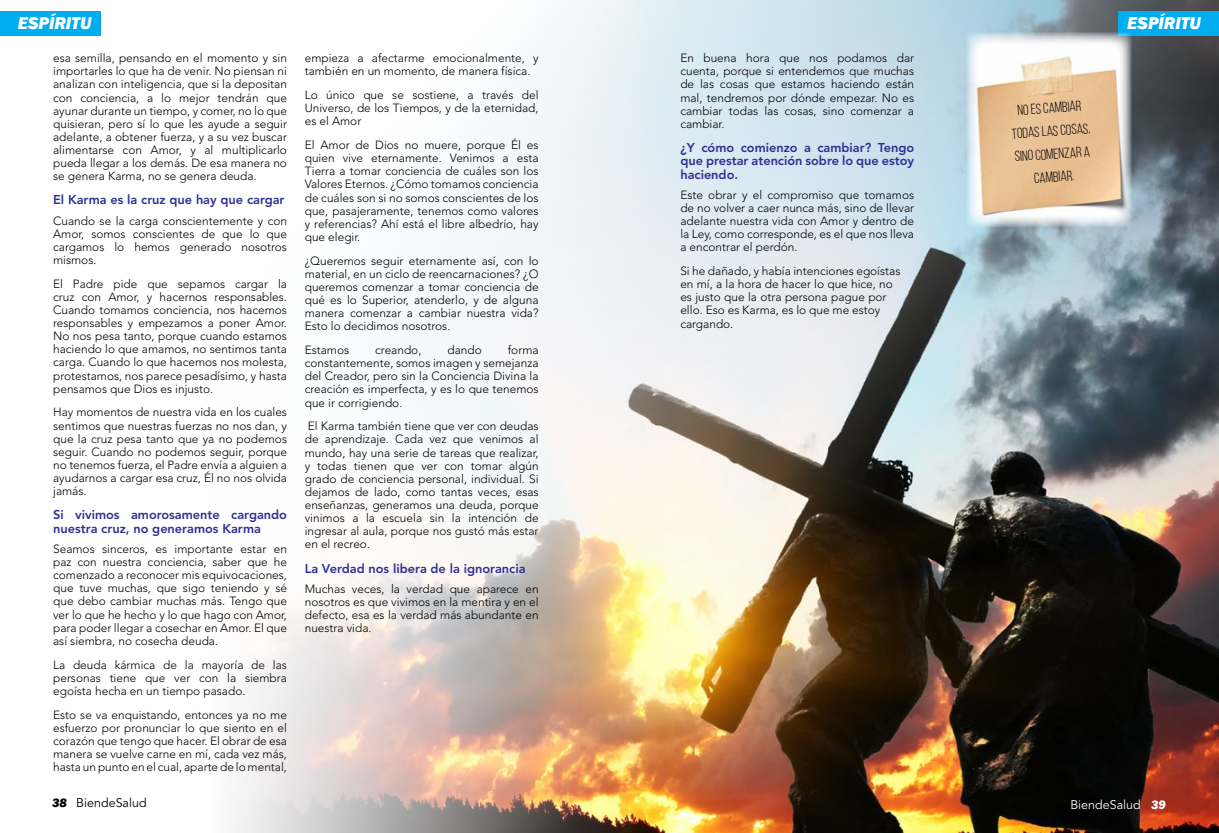
<style>
.page{position:relative;width:1219px;height:833px;background:#fff}
.page>*{position:absolute;margin:0;border:0;box-sizing:border-box;transform-origin:0 0}
.t1{font:italic 800 17.5px "Franklin Gothic";color:#fff}
.t2{font:14.38px/23px "Bebas Neue";color:#000;text-align:center}
.t3{font:800 12.75px/13.4px "Avenir LT Std";color:#2e3092}
.t4{font:12.5px "Avenir LT Std";color:#000}
.t5{font:12.5px "Avenir LT Std";color:#fff}
.t6{font:300 11.88px/13.1px "Avenir LT Std";color:#000;text-align:justify}
.s1{font-family:"Franklin Gothic";font-weight:800;font-style:italic}
</style>
<div class="page">
<img style="left:234px;top:0;width:985px;height:833px">
<div style="left:0;top:11px;width:101px;height:24px;background:#00aeef"></div>
<div style="left:1119px;top:11px;width:100px;height:24px;background:#00aeef"></div>
<img style="left:966px;top:32px;width:165px;height:195px">
<h1 class="t1" style="left:18px;top:13px;width:75px">ESPÍRITU</h1>
<h1 class="t1" style="left:1127px;top:13px;width:75px">ESPÍRITU</h1>
<p class="t6" style="left:53px;top:52px;width:235px">esa semilla, pensando en el momento y sin importarles lo que ha de venir. No piensan ni analizan con inteligencia, que si la depositan con conciencia, a lo mejor tendrán que ayunar durante un tiempo, y comer, no lo que quisieran, pero sí lo que les ayude a seguir adelante, a obtener fuerza, y a su vez buscar alimentarse con Amor, y al multiplicarlo pueda llegar a los demás. De esa manera no se genera Karma, no se genera deuda.</p>
<p class="t3" style="left:53px;top:193px;width:233px">El Karma es la cruz que hay que cargar</p>
<p class="t6" style="left:53px;top:214px;width:235px">Cuando se la carga conscientemente y con Amor, somos conscientes de que lo que cargamos lo hemos generado nosotros mismos.</p>
<p class="t6" style="left:53px;top:277px;width:235px">El Padre pide que sepamos cargar la cruz con Amor, y hacernos responsables.<br>Cuando tomamos conciencia, nos hacemos responsables y empezamos a poner Amor.<br>No nos pesa tanto, porque cuando estamos haciendo lo que amamos, no sentimos tanta carga. Cuando lo que hacemos nos molesta, protestamos, nos parece pesadísimo, y hasta pensamos que Dios es injusto.</p>
<p class="t6" style="left:53px;top:406px;width:235px">Hay momentos de nuestra vida en los cuales sentimos que nuestras fuerzas no nos dan, y que la cruz pesa tanto que ya no podemos seguir. Cuando no podemos seguir, porque no tenemos fuerza, el Padre envía a alguien a ayudarnos a cargar esa cruz, Él no nos olvida jamás.</p>
<p class="t3" style="left:53px;top:508px;width:235px">Si vivimos amorosamente cargando nuestra cruz, no generamos Karma</p>
<p class="t6" style="left:53px;top:542px;width:235px">Seamos sinceros, es importante estar en paz con nuestra conciencia, saber que he comenzado a reconocer mis equivocaciones, que tuve muchas, que sigo teniendo y sé que debo cambiar muchas más. Tengo que ver lo que he hecho y lo que hago con Amor, para poder llegar a cosechar en Amor. El que así siembra, no cosecha deuda.</p>
<p class="t6" style="left:53px;top:658px;width:235px">La deuda kármica de la mayoría de las personas tiene que ver con la siembra egoísta hecha en un tiempo pasado.</p>
<p class="t6" style="left:53px;top:708px;width:235px">Esto se va enquistando, entonces ya no me esfuerzo por pronunciar lo que siento en el corazón que tengo que hacer. El obrar de esa manera se vuelve carne en mí, cada vez más, hasta un punto en el cual, aparte de lo mental,</p>
<p class="t6" style="left:305px;top:51px;width:235px">empieza a afectarme emocionalmente, y también en un momento, de manera física.</p>
<p class="t6" style="left:305px;top:88px;width:235px">Lo único que se sostiene, a través del Universo, de los Tiempos, y de la eternidad, es el Amor</p>
<p class="t6" style="left:305px;top:138px;width:235px">El Amor de Dios no muere, porque Él es quien vive eternamente. Venimos a esta Tierra a tomar conciencia de cuáles son los Valores Eternos. ¿Cómo tomamos conciencia de cuáles son si no somos conscientes de los que, pasajeramente, tenemos como valores y referencias? Ahí está el libre albedrío, hay que elegir.</p>
<p class="t6" style="left:305px;top:254px;width:235px">¿Queremos seguir eternamente así, con lo material, en un ciclo de reencarnaciones? ¿O queremos comenzar a tomar conciencia de qué es lo Superior, atenderlo, y de alguna manera comenzar a cambiar nuestra vida?<br>Esto lo decidimos nosotros.</p>
<p class="t6" style="left:305px;top:343px;width:46px">Estamos</p>
<p class="t6" style="left:375px;top:343px;width:48px">creando,</p>
<p class="t6" style="left:447px;top:343px;width:36px">dando</p>
<p class="t6" style="left:305px;top:343px;width:235px;text-indent:203px">forma constantemente, somos imagen y semejanza del Creador, pero sin la Conciencia Divina la creación es imperfecta, y es lo que tenemos que ir corrigiendo.</p>
<p class="t6" style="left:305px;top:420px;width:235px">El Karma también tiene que ver con deudas de aprendizaje. Cada vez que venimos al mundo, hay una serie de tareas que realizar, y todas tienen que ver con tomar algún grado de conciencia personal, individual. Si dejamos de lado, como tantas veces, esas enseñanzas, generamos una deuda, porque vinimos a la escuela sin la intención de ingresar al aula, porque nos gustó más estar en el recreo.</p>
<p class="t3" style="left:305px;top:561px;width:222px">La Verdad nos libera de la ignorancia</p>
<p class="t6" style="left:305px;top:582px;width:235px">Muchas veces, la verdad que aparece en nosotros es que vivimos en la mentira y en el defecto, esa es la verdad más abundante en nuestra vida.</p>
<p class="t6" style="left:680px;top:52px;width:235px">En buena hora que nos podamos dar cuenta, porque si entendemos que muchas de las cosas que estamos haciendo están mal, tendremos por dónde empezar. No es cambiar todas las cosas, sino comenzar a cambiar.</p>
<p class="t3" style="left:680px;top:141px;width:235px;text-align:justify">¿Y cómo comienzo a cambiar? Tengo que prestar atención sobre lo que estoy haciendo.</p>
<p class="t6" style="left:680px;top:188px;width:235px">Este obrar y el compromiso que tomamos de no volver a caer nunca más, sino de llevar adelante nuestra vida con Amor y dentro de la Ley, como corresponde, es el que nos lleva a encontrar el perdón.</p>
<p class="t6" style="left:680px;top:264px;width:222px;text-align:left">Si he dañado, y había intenciones egoístas en mí, a la hora de hacer lo que hice, no es justo que la otra persona pague por ello. Eso es Karma, es lo que me estoy cargando.</p>
<p class="t2" style="left:1009px;top:99px;width:80px;rotate:-4deg">No es cambiar todas las cosas, sino comenzar a cambiar.</p>
<p class="t4" style="left:52px;top:795px;width:96px"><span class="s1">38</span> BiendeSalud</p>
<p class="t5" style="left:1070px;top:797px;width:97px">BiendeSalud <span class="s1">39</span></p>
</div>
